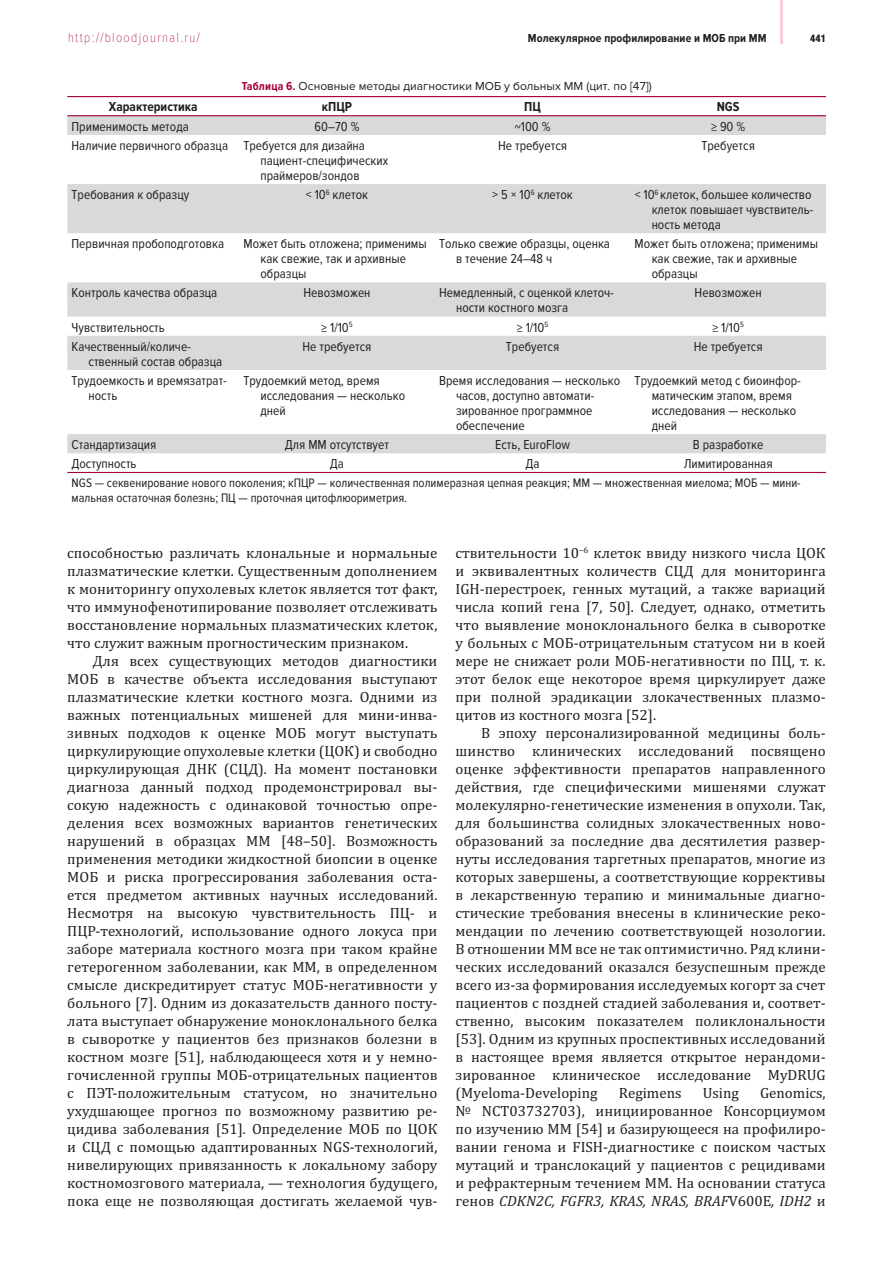
<style>
.page{position:relative;width:893px;height:1263px;background:#fff}
.page>*{position:absolute;margin:0;border:0;box-sizing:border-box;transform-origin:0 0}
.t1{font:15px/18px "Cambria";color:#231f20;text-align:justify}
.t2{font:13.5px/15px "Proxima Nova Cond";color:#231f20}
.t3{font:100 13.5px "Proxima Nova Cond";letter-spacing:.1em;color:#a7023c}
.t4{font:700 13.5px "Proxima Nova Cond";color:#231f20}
.t5{font:12.75px/15px "Proxima Nova Cond";color:#231f20}
.t6{font:12px "Proxima Nova";color:#231f20}
.t7{font:700 12px "Proxima Nova Cond";letter-spacing:.005em;color:#231f20}
.t8{font:900 10.5px "Helios Cond";color:#231f20}
.s1{font-family:"Proxima Nova Cond";font-weight:700;color:#a7023c}
.s2{font-style:italic}
</style>
<div class="page">
<hr style="left:780px;top:0;width:3px;height:44px;background:#f9ced8">
<svg style="left:67px;top:116px;width:759px;height:337px"></svg>
<hr style="left:67px;top:96px;width:759px;height:1px;background:#a7023c">
<hr style="left:67px;top:115px;width:759px;height:1px;background:#a7023c">
<hr style="left:67px;top:472px;width:759px;height:1px;background:#a7023c">
<p class="t3" style="left:68px;top:33px;width:133px">http://bloodjournal.ru/</p>
<p class="t7" style="left:528px;top:34px;width:240px">Молекулярное профилирование и МОБ при ММ</p>
<p class="t8" style="left:810px;top:35px;width:17px">441</p>
<p class="t6" style="left:242px;top:82px;width:412px"><span class="s1">Таблица 6.</span> Основные методы диагностики МОБ у больных ММ (цит. по [47])</p>
<p class="t4" style="left:109px;top:102px;width:90px">Характеристика</p>
<p class="t4" style="left:322px;top:102px;width:32px">кПЦР</p>
<p class="t4" style="left:524px;top:102px;width:18px">ПЦ</p>
<p class="t4" style="left:717px;top:102px;width:24px">NGS</p>
<p class="t2" style="left:72px;top:120px;width:119px">Применимость метода</p>
<p class="t2" style="left:314px;top:120px;width:46px">60–70 %</p>
<p class="t2" style="left:515px;top:120px;width:37px">~100 %</p>
<p class="t2" style="left:711px;top:120px;width:36px">≥ 90 %</p>
<p class="t2" style="left:260px;top:139px;width:129px;text-indent:-189px">Наличие первичного образца Требуется для дизайна пациент- специфических праймеров/зондов</p>
<p class="t2" style="left:498px;top:139px;width:70px">Не требуется</p>
<p class="t2" style="left:701px;top:139px;width:55px">Требуется</p>
<p class="t2" style="left:72px;top:188px;width:119px">Требования к образцу</p>
<p class="t2" style="left:306px;top:188px;width:64px">&lt; 10<sup>6</sup> клеток</p>
<p class="t2" style="left:492px;top:188px;width:82px">&gt; 5 × 10<sup>6</sup> клеток</p>
<p class="t2" style="left:652px;top:188px;width:163px;text-indent:-17px">&lt; 10<sup>6</sup> клеток, большее количество клеток повышает чувствитель&shy;ность метода</p>
<p class="t2" style="left:72px;top:237px;width:154px">Первичная пробоподготовка</p>
<p class="t2" style="left:260px;top:237px;width:168px;text-indent:-17px">Может быть отложена; применимы как свежие, так и архивные образцы</p>
<p class="t2" style="left:456px;top:237px;width:155px;text-indent:-17px">Только свежие образцы, оценка в течение 24–48 ч</p>
<p class="t2" style="left:652px;top:237px;width:168px;text-indent:-17px">Может быть отложена; применимы как свежие, так и архивные образцы</p>
<p class="t2" style="left:72px;top:286px;width:147px">Контроль качества образца</p>
<p class="t2" style="left:303px;top:286px;width:69px">Невозможен</p>
<p class="t2" style="left:456px;top:286px;width:159px;text-indent:-17px">Немедленный, с оценкой клеточ&shy;ности костного мозга</p>
<p class="t2" style="left:695px;top:286px;width:69px">Невозможен</p>
<p class="t2" style="left:72px;top:321px;width:95px">Чувствительность</p>
<p class="t2" style="left:321px;top:321px;width:33px">≥ 1/10<sup>5</sup></p>
<p class="t2" style="left:517px;top:321px;width:33px">≥ 1/10<sup>5</sup></p>
<p class="t2" style="left:712px;top:321px;width:33px">≥ 1/10<sup>5</sup></p>
<p class="t2" style="left:89px;top:340px;width:135px;text-indent:-17px">Качественный/количе&shy;ственный состав образца</p>
<p class="t2" style="left:302px;top:340px;width:70px">Не требуется</p>
<p class="t2" style="left:506px;top:340px;width:55px">Требуется</p>
<p class="t2" style="left:694px;top:340px;width:70px">Не требуется</p>
<p class="t2" style="left:89px;top:374px;width:140px;text-indent:-17px">Трудоемкость и времязатрат&shy;ность</p>
<p class="t2" style="left:260px;top:374px;width:146px;text-indent:-17px">Трудоемкий метод, время исследования — несколько дней</p>
<p class="t2" style="left:456px;top:374px;width:166px;text-indent:-17px">Время исследования — несколько часов, доступно автомати&shy;зированное программное обеспечение</p>
<p class="t2" style="left:652px;top:374px;width:151px;text-indent:-17px">Трудоемкий метод с биоинфор&shy;матическим этапом, время исследования — несколько дней</p>
<p class="t2" style="left:72px;top:438px;width:86px">Стандартизация</p>
<p class="t2" style="left:285px;top:438px;width:106px">Для ММ отсутствует</p>
<p class="t2" style="left:495px;top:438px;width:76px">Есть, EuroFlow</p>
<p class="t2" style="left:693px;top:438px;width:72px">В разработке</p>
<p class="t2" style="left:72px;top:457px;width:66px">Доступность</p>
<p class="t2" style="left:330px;top:457px;width:16px">Да</p>
<p class="t2" style="left:526px;top:457px;width:16px">Да</p>
<p class="t2" style="left:684px;top:457px;width:90px">Лимитированная</p>
<p class="t5" style="left:72px;top:476px;width:731px">NGS — секвенирование нового поколения; кПЦР — количественная полимеразная цепная реакция; ММ — множественная миелома; МОБ — мини&shy;мальная остаточная болезнь; ПЦ — проточная цитофлюориметрия.</p>
<p class="t1" style="left:67px;top:545px;width:372px">способностью различать клональные и нормальные плазматические клетки. Существенным дополнением к мониторингу опухолевых клеток является тот факт, что иммунофенотипирование позволяет отслеживать восстановление нормальных плазматических клеток, что служит важным прогностическим признаком.</p>
<p class="t1" style="left:67px;top:653px;width:372px;text-indent:26px">Для всех существующих методов диагностики МОБ в качестве объекта исследования выступают плазматические клетки костного мозга. Одними из важных потенциальных мишеней для мини-инва&shy;зивных подходов к оценке МОБ могут выступать циркулирующие опухолевые клетки (ЦОК) и свободно циркулирующая ДНК (СЦД). На момент постановки диагноза данный подход продемонстрировал вы&shy;сокую надежность с одинаковой точностью опре&shy;деления всех возможных вариантов генетических нарушений в образцах ММ [48–50]. Возможность применения методики жидкостной биопсии в оценке МОБ и риска прогрессирования заболевания оста&shy;ется предметом активных научных исследований.<br>Несмотря на высокую чувствительность ПЦ- и ПЦР-технологий, использование одного локуса при заборе материала костного мозга при таком крайне гетерогенном заболевании, как ММ, в определенном смысле дискредитирует статус МОБ-негативности у больного [7]. Одним из доказательств данного посту&shy;лата выступает обнаружение моноклонального белка в сыворотке у пациентов без признаков болезни в костном мозге [51], наблюдающееся хотя и у немно&shy;гочисленной группы МОБ-отрицательных пациентов с ПЭТ-положительным статусом, но значительно ухудшающее прогноз по возможному развитию ре&shy;цидива заболевания [51]. Определение МОБ по ЦОК и СЦД с помощью адаптированных NGS-технологий, нивелирующих привязанность к локальному забору костномозгового материала, — технология будущего, пока еще не позволяющая достигать желаемой чув-</p>
<p class="t1" style="left:455px;top:545px;width:372px">ствительности 10<sup>–6</sup> клеток ввиду низкого числа ЦОК и эквивалентных количеств СЦД для мониторинга IGH-перестроек, генных мутаций, а также вариаций числа копий гена [7, 50]. Следует, однако, отметить что выявление моноклонального белка в сыворотке у больных с МОБ-отрицательным статусом ни в коей мере не снижает роли МОБ-негативности по ПЦ, т. к. этот белок еще некоторое время циркулирует даже при полной эрадикации злокачественных плазмо&shy;цитов из костного мозга [52].</p>
<p class="t1" style="left:455px;top:725px;width:372px;text-indent:26px">В эпоху персонализированной медицины боль&shy;шинство клинических исследований посвящено оценке эффективности препаратов направленного действия, где специфическими мишенями служат молекулярно-генетические изменения в опухоли. Так, для большинства солидных злокачественных ново&shy;образований за последние два десятилетия развер&shy;нуты исследования таргетных препаратов, многие из которых завершены, а соответствующие коррективы в лекарственную терапию и минимальные диагно&shy;стические требования внесены в клинические реко&shy;мендации по лечению соответствующей нозологии.<br>В отношении ММ все не так оптимистично. Ряд клини&shy;ческих исследований оказался безуспешным прежде всего из-за формирования исследуемых когорт за счет пациентов с поздней стадией заболевания и, соответ&shy;ственно, высоким показателем поликлональности [53]. Одним из крупных проспективных исследований в настоящее время является открытое нерандоми&shy;зированное клиническое исследование MyDRUG (Myeloma-Developing</p>
<p class="t1" style="left:455px;top:1085px;width:372px;text-indent:305px">Genomics, № NCT03732703), инициированное Консорциумом по изучению ММ [54] и базирующееся на профилиро&shy;вании генома и FISH-диагностике с поиском частых мутаций и транслокаций у пациентов с рецидивами и рефрактерным течением ММ. На основании статуса генов <span class="s2">CDKN2C, FGFR3, KRAS, NRAS, BRAF</span>V600E<span class="s2">, IDH2</span> и</p>
<p class="t1" style="left:619px;top:1085px;width:64px">Regimens</p>
<p class="t1" style="left:703px;top:1085px;width:38px">Using</p>
</div>
